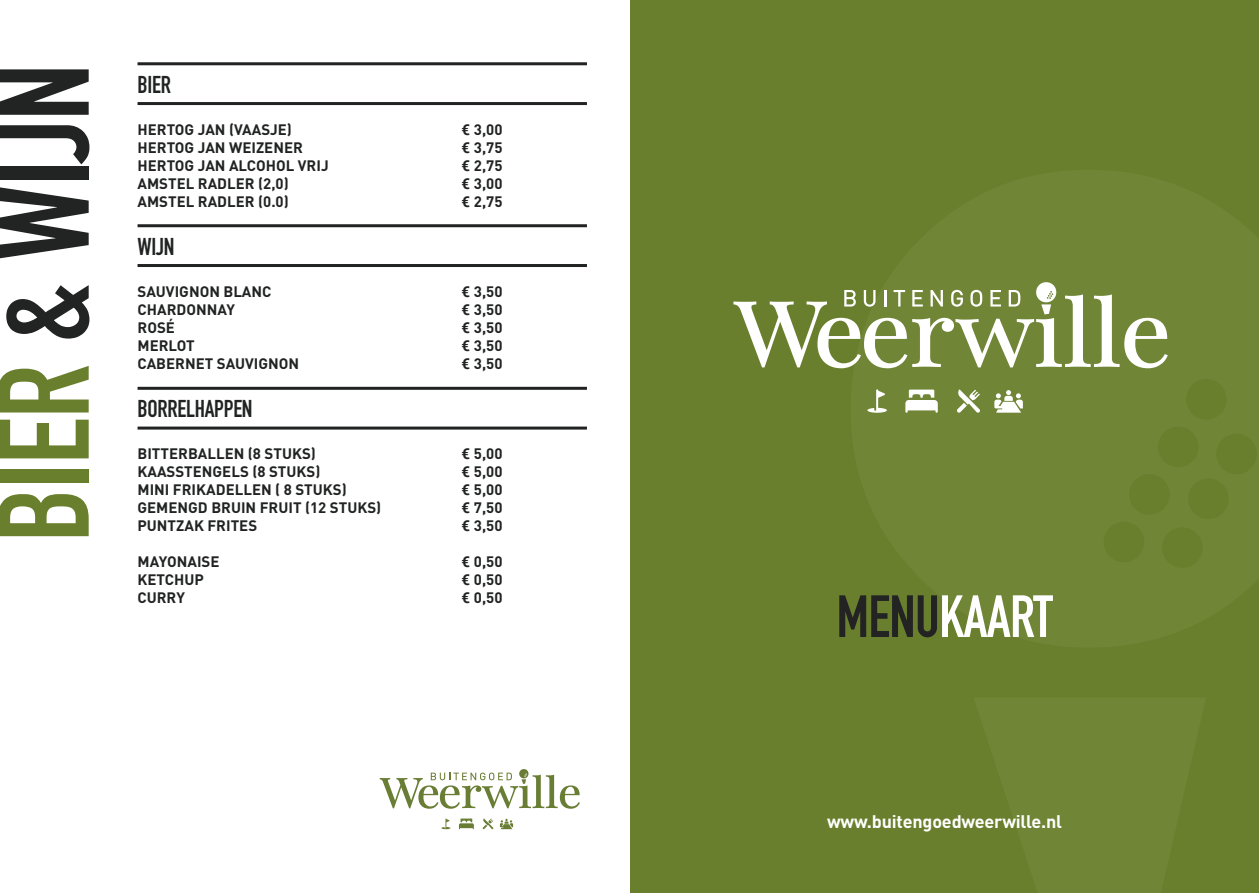
<style>
.page{position:relative;width:1259px;height:893px;background:#fff}
.page>*{position:absolute;margin:0;border:0;box-sizing:border-box;transform-origin:0 0}
.t1{font:700 127.5px "DIN Condensed";letter-spacing:-.01em;color:#222323}
.t2{font:700 58.5px "DIN Condensed";letter-spacing:-.01em;color:#fff}
.t3{font:700 24px "DIN Condensed";letter-spacing:-.01em;color:#212222}
.t4{font:700 18px "DIN";letter-spacing:-.01em;color:#fff}
.t5{font:700 15px "DIN";color:#212222}
.s1{color:#697f2d}
.s2{font-family:"Roboto"}
.s3{color:#232323}
</style>
<div class="page">
<div style="left:630px;top:0;width:629px;height:893px;background:#697f2d"></div>
<svg style="left:905px;top:390px;width:32px;height:23px"></svg>
<svg style="left:957px;top:389px;width:23px;height:24px"></svg>
<svg style="left:867px;top:389px;width:20px;height:24px"></svg>
<svg style="left:994px;top:390px;width:29px;height:23px"></svg>
<svg style="left:733px;top:282px;width:434px;height:86px"></svg>
<hr style="left:137px;top:62px;width:450px;height:3px;background:#212222">
<hr style="left:137px;top:224px;width:450px;height:3px;background:#212222">
<hr style="left:137px;top:387px;width:450px;height:3px;background:#212222">
<hr style="left:137px;top:102px;width:450px;height:3px;background:#212222">
<hr style="left:137px;top:264px;width:450px;height:3px;background:#212222">
<hr style="left:137px;top:427px;width:450px;height:3px;background:#212222">
<svg style="left:459px;top:818px;width:15px;height:11px"></svg>
<svg style="left:483px;top:818px;width:10px;height:11px"></svg>
<svg style="left:441px;top:818px;width:9px;height:11px"></svg>
<svg style="left:500px;top:819px;width:13px;height:10px"></svg>
<svg style="left:380px;top:769px;width:200px;height:40px"></svg>
<h1 class="t1" style="left:-42px;top:542px;width:480px;rotate:-90deg"><span class="s1">BIER</span> &amp; WIJN</h1>
<h3 class="t3" style="left:137px;top:68px;width:35px">BIER</h3>
<p class="t5" style="left:137px;top:119px;width:156px">HERTOG JAN (VAASJE)</p>
<p class="t5" style="left:461px;top:119px;width:42px"><span class="s2">€</span> 3,00</p>
<p class="t5" style="left:137px;top:137px;width:167px">HERTOG JAN WEIZENER</p>
<p class="t5" style="left:461px;top:137px;width:42px"><span class="s2">€</span> 3,75</p>
<p class="t5" style="left:137px;top:155px;width:193px">HERTOG JAN ALCOHOL VRIJ</p>
<p class="t5" style="left:461px;top:155px;width:42px"><span class="s2">€</span> 2,75</p>
<p class="t5" style="left:137px;top:173px;width:153px">AMSTEL RADLER (2,0)</p>
<p class="t5" style="left:461px;top:173px;width:42px"><span class="s2">€</span> 3,00</p>
<p class="t5" style="left:137px;top:191px;width:153px">AMSTEL RADLER (0.0)</p>
<p class="t5" style="left:461px;top:191px;width:42px"><span class="s2">€</span> 2,75</p>
<h3 class="t3" style="left:137px;top:230px;width:39px">WIJN</h3>
<p class="t5" style="left:137px;top:281px;width:135px">SAUVIGNON BLANC</p>
<p class="t5" style="left:461px;top:281px;width:42px"><span class="s2">€</span> 3,50</p>
<p class="t5" style="left:137px;top:299px;width:99px">CHARDONNAY</p>
<p class="t5" style="left:461px;top:299px;width:42px"><span class="s2">€</span> 3,50</p>
<p class="t5" style="left:137px;top:317px;width:39px">ROSÉ</p>
<p class="t5" style="left:461px;top:317px;width:42px"><span class="s2">€</span> 3,50</p>
<p class="t5" style="left:137px;top:335px;width:59px">MERLOT</p>
<p class="t5" style="left:461px;top:335px;width:42px"><span class="s2">€</span> 3,50</p>
<p class="t5" style="left:137px;top:353px;width:163px">CABERNET SAUVIGNON</p>
<p class="t5" style="left:461px;top:353px;width:42px"><span class="s2">€</span> 3,50</p>
<h3 class="t3" style="left:137px;top:392px;width:117px">BORRELHAPPEN</h3>
<p class="t5" style="left:137px;top:443px;width:180px">BITTERBALLEN (8 STUKS)</p>
<p class="t5" style="left:461px;top:443px;width:42px"><span class="s2">€</span> 5,00</p>
<p class="t5" style="left:137px;top:461px;width:184px">KAASSTENGELS (8 STUKS)</p>
<p class="t5" style="left:461px;top:461px;width:42px"><span class="s2">€</span> 5,00</p>
<p class="t5" style="left:137px;top:479px;width:211px">MINI FRIKADELLEN ( 8 STUKS)</p>
<p class="t5" style="left:461px;top:479px;width:42px"><span class="s2">€</span> 5,00</p>
<p class="t5" style="left:137px;top:497px;width:245px">GEMENGD BRUIN FRUIT (12 STUKS)</p>
<p class="t5" style="left:461px;top:497px;width:42px"><span class="s2">€</span> 7,50</p>
<p class="t5" style="left:137px;top:515px;width:121px">PUNTZAK FRITES</p>
<p class="t5" style="left:461px;top:515px;width:42px"><span class="s2">€</span> 3,50</p>
<p class="t5" style="left:137px;top:551px;width:84px">MAYONAISE</p>
<p class="t5" style="left:461px;top:551px;width:42px"><span class="s2">€</span> 0,50</p>
<p class="t5" style="left:137px;top:569px;width:68px">KETCHUP</p>
<p class="t5" style="left:461px;top:569px;width:42px"><span class="s2">€</span> 0,50</p>
<p class="t5" style="left:137px;top:587px;width:49px">CURRY</p>
<p class="t5" style="left:461px;top:587px;width:42px"><span class="s2">€</span> 0,50</p>
<h2 class="t2" style="left:836px;top:577px;width:218px"><span class="s3">MENU</span>KAART</h2>
<p class="t4" style="left:827px;top:810px;width:236px">www.buitengoedweerwille.nl</p>
</div>
